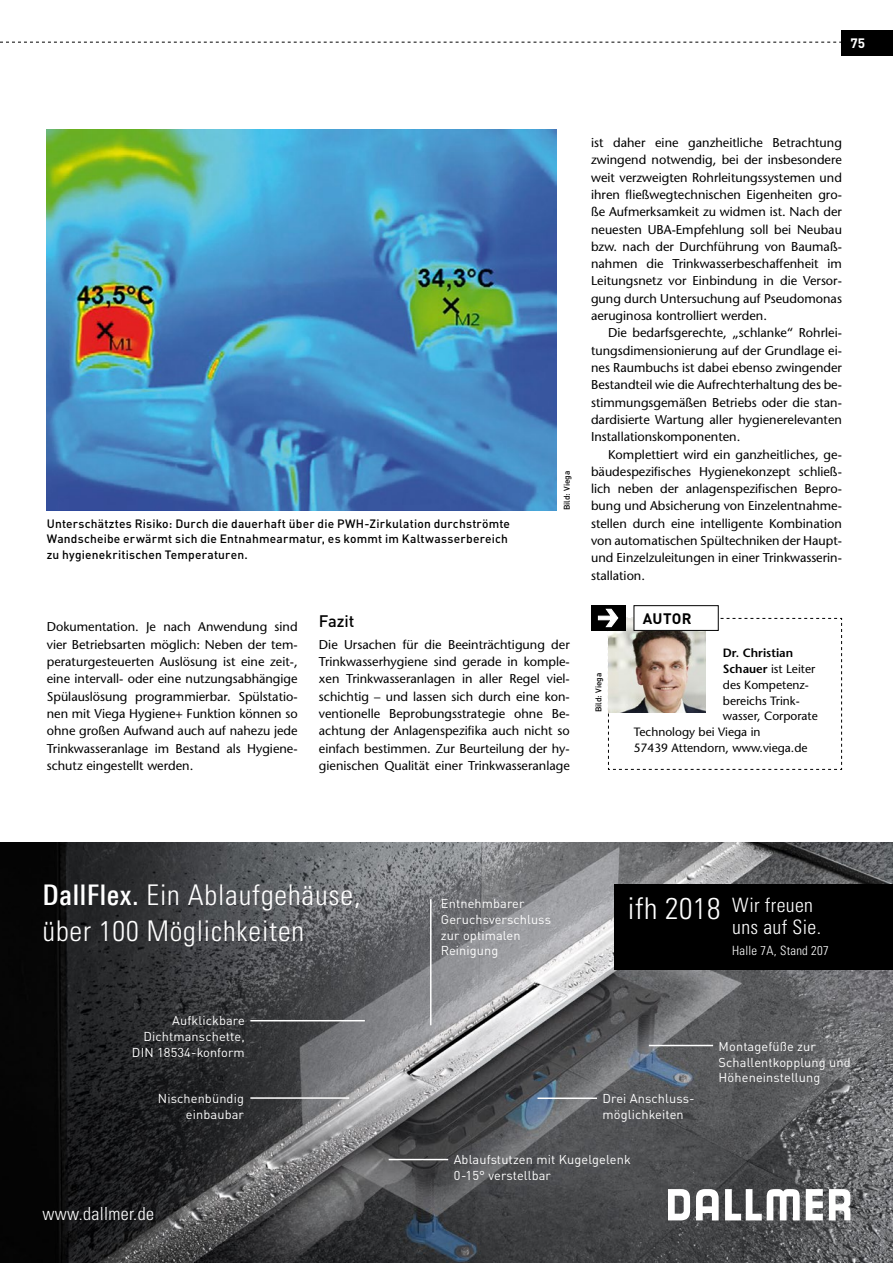
<style>
.page{position:relative;width:893px;height:1263px;background:#fff}
.page>*{position:absolute;margin:0;border:0;box-sizing:border-box;transform-origin:0 0}
.t1{font:300 condensed 30px "Univers LT Std";letter-spacing:.02em;color:#fff}
.t2{font:300 condensed 28.5px/36px "Univers LT Std";letter-spacing:.03em;color:#fff}
.t3{font:300 condensed 19.8px/21.8px "Univers LT Std";letter-spacing:.02em;color:#fff}
.t4{font:300 condensed 18px "Univers LT Std";letter-spacing:.02em;color:#fff}
.t5{font:500 16.5px "DIN Pro";color:#000}
.t6{font:700 15px "DIN Pro";letter-spacing:.02em;color:#000}
.t7{font:700 13.5px "DIN Pro";color:#fff}
.t8{font:500 12.75px/17.2px "Stone Sans Std";color:#000;text-align:justify}
.t9{font:12.75px/15.8px "DIN Pro";letter-spacing:.01em;color:#fff}
.t10{font:300 condensed 12.75px "Univers LT Std";letter-spacing:.02em;color:#fff}
.t11{font:500 12px/15.8px "DIN Pro";letter-spacing:.015em;color:#000}
.t12{font:500 12px "Stone Sans Std";color:#000}
.t13{font:600 12px "Stone Sans Std";color:#000}
.t14{font:500 8.25px "DIN Pro";color:#000}
.s1{font-weight:600}
.s2{font-family:"Linotype Univers 520 Cn";font-weight:500;font-stretch:normal}
</style>
<div class="page">
<svg style="left:0;top:42px;width:842px;height:1px"></svg>
<div style="left:634px;top:605px;width:85px;height:26px;border:1px solid #000"></div>
<img style="left:47px;top:130px;width:510px;height:380px">
<div style="left:842px;top:30px;width:51px;height:25px;background:#000"></div>
<div style="left:591px;top:605px;width:34px;height:26px;background:#000"></div>
<svg style="left:597px;top:608px;width:245px;height:162px"></svg>
<img style="left:0;top:842px;width:893px;height:421px">
<hr style="left:430px;top:899px;width:1px;height:126px;background:#fff">
<hr style="left:649px;top:1045px;width:64px;height:1px;background:#fff">
<hr style="left:250px;top:1097px;width:99px;height:2px;background:#fff">
<hr style="left:537px;top:1097px;width:60px;height:2px;background:#fff">
<hr style="left:389px;top:1159px;width:59px;height:1px;background:#fff">
<hr style="left:250px;top:1020px;width:115px;height:1px;background:#fff">
<svg style="left:668px;top:1189px;width:22px;height:31px"></svg>
<svg style="left:696px;top:1189px;width:23px;height:31px"></svg>
<svg style="left:806px;top:1189px;width:17px;height:31px"></svg>
<svg style="left:829px;top:1189px;width:21px;height:31px"></svg>
<svg style="left:725px;top:1189px;width:75px;height:31px"></svg>
<div style="left:615px;top:884px;width:278px;height:85px;background:#000"></div>
<p class="t7" style="left:850px;top:34px;width:16px">75</p>
<p class="t11" style="left:47px;top:515px;width:465px">Unterschätztes Risiko: Durch die dauerhaft über die PWH-Zirkulation durchströmte<br>Wandscheibe erwärmt sich die Entnahmearmatur, es kommt im Kaltwasserbereich zu hygienekritischen Temperaturen.</p>
<p class="t14" style="left:561px;top:510px;width:41px;rotate:-90deg">Bild: Viega</p>
<p class="t8" style="left:47px;top:618px;width:252px">Dokumentation. Je nach Anwendung sind vier Betriebsarten möglich: Neben der tem&shy;peraturgesteuerten Auslösung ist eine zeit-, eine intervall- oder eine nutzungsabhängige Spülauslösung programmierbar. Spülstatio&shy;nen mit Viega Hygiene+ Funktion können so ohne großen Aufwand auch auf nahezu jede Trinkwasseranlage im Bestand als Hygiene&shy;schutz eingestellt werden.</p>
<p class="t5" style="left:319px;top:609px;width:37px">Fazit</p>
<p class="t8" style="left:319px;top:636px;width:252px">Die Ursachen für die Beeinträchtigung der Trinkwasserhygiene sind gerade in komple&shy;xen Trinkwasseranlagen in aller Regel viel&shy;schichtig – und lassen sich durch eine kon&shy;ventionelle Beprobungsstrategie ohne Be&shy;achtung der Anlagenspezifika auch nicht so einfach bestimmen. Zur Beurteilung der hy&shy;gienischen Qualität einer Trinkwasseranlage</p>
<p class="t8" style="left:591px;top:134px;width:252px">ist daher eine ganzheitliche Betrachtung zwingend notwendig, bei der insbesondere weit verzweigten Rohrleitungssystemen und ihren fließwegtechnischen Eigenheiten gro&shy;ße Aufmerksamkeit zu widmen ist. Nach der neuesten UBA-Empfehlung soll bei Neubau bzw. nach der Durchführung von Baumaß&shy;nahmen die Trinkwasserbeschaffenheit im Leitungsnetz vor Einbindung in die Versor&shy;gung durch Untersuchung auf Pseudomonas aeruginosa kontrolliert werden.</p>
<p class="t8" style="left:591px;top:324px;width:252px;text-indent:17px">Die bedarfsgerechte, „schlanke“ Rohrlei&shy;tungsdimensionierung auf der Grundlage ei&shy;nes Raumbuchs ist dabei ebenso zwingender Bestandteil wie die Aufrechterhaltung des be&shy;stimmungsgemäßen Betriebs oder die stan&shy;dardisierte Wartung aller hygienerelevanten Installationskomponenten.</p>
<p class="t8" style="left:591px;top:445px;width:252px;text-indent:17px">Komplettiert wird ein ganzheitliches, ge&shy;bäudespezifisches Hygienekonzept schließ&shy;lich neben der anlagenspezifischen Bepro&shy;bung und Absicherung von Einzelentnahme&shy;stellen durch eine intelligente Kombination von automatischen Spültechniken der Haupt&shy;und Einzelzuleitungen in einer Trinkwasserin&shy;stallation.</p>
<p class="t14" style="left:593px;top:712px;width:41px;rotate:-90deg">Bild: Viega</p>
<p class="t6" style="left:643px;top:608px;width:50px">AUTOR</p>
<p class="t13" style="left:723px;top:646px;width:72px">Dr. Christian</p>
<p class="t12" style="left:723px;top:662px;width:94px"><span class="s1">Schauer</span> ist Leiter</p>
<p class="t12" style="left:723px;top:677px;width:86px">des Kompetenz-</p>
<p class="t12" style="left:723px;top:693px;width:77px">bereichs Trink-</p>
<p class="t12" style="left:723px;top:709px;width:96px">wasser, Corporate</p>
<p class="t12" style="left:634px;top:725px;width:128px">Technology bei Viega in</p>
<p class="t12" style="left:634px;top:740px;width:175px">57439 Attendorn, www.viega.de</p>
<h2 class="t2" style="left:43px;top:876px;width:319px"><span class="s2">DallFlex.</span> Ein Ablaufgehäuse, über 100 Möglichkeiten</h2>
<p class="t9" style="left:441px;top:894px;width:112px">Entnehmbarer<br>Geruchsverschluss zur optimalen<br>Reinigung</p>
<h1 class="t1" style="left:628px;top:891px;width:94px">ifh 2018</h1>
<h3 class="t3" style="left:732px;top:894px;width:91px">Wir freuen uns auf Sie.</h3>
<p class="t10" style="left:732px;top:943px;width:98px">Halle 7A, Stand 207</p>
<p class="t9" style="left:132px;top:1012px;width:114px;text-align:right">Aufklickbare<br>Dichtmanschette,<br>DIN 18534-konform</p>
<p class="t9" style="left:158px;top:1089px;width:88px;text-align:right">Nischenbündig einbaubar</p>
<h3 class="t4" style="left:43px;top:1203px;width:113px">www.dallmer.de</h3>
<p class="t9" style="left:603px;top:1089px;width:94px">Drei Anschluss&shy;möglichkeiten</p>
<p class="t9" style="left:454px;top:1150px;width:179px">Ablaufstutzen mit Kugelgelenk<br>0-15° verstellbar</p>
<p class="t9" style="left:719px;top:1037px;width:134px">Montagefüße zur<br>Schallentkopplung und<br>Höheneinstellung</p>
</div>
